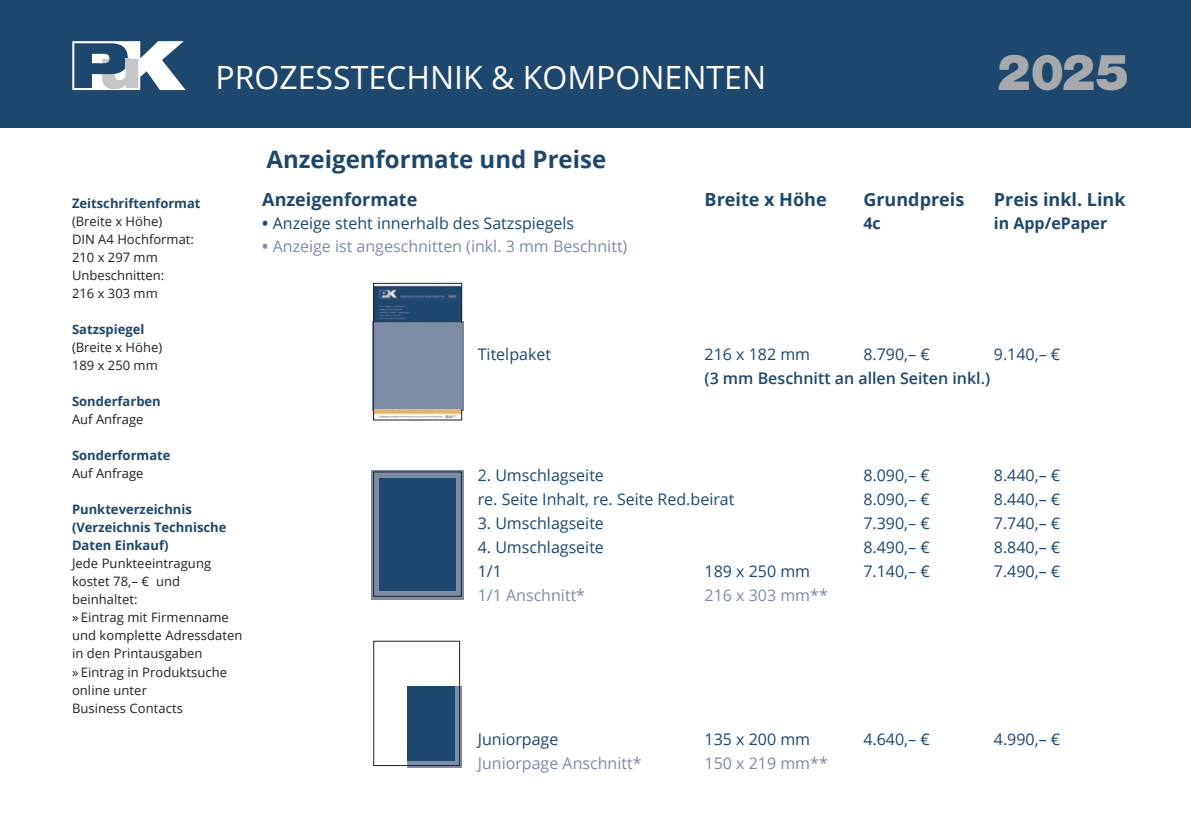
<style>
.page{position:relative;width:1191px;height:840px;background:#fff}
.page>*{position:absolute;margin:0;border:0;box-sizing:border-box;transform-origin:0 0}
.t1{font:900 50px "Helvetica Neue LT Std";color:#a8a9ad}
.t2{font:32px "Open Sans";color:#fff}
.t3{font:700 24px "Open Sans";color:#1d476d}
.t4{font:700 18px "Open Sans";color:#1d476d}
.t5{font:16px "Open Sans";color:#1d476d}
.t6{font:16px "Open Sans";color:#7e8ba5}
.t7{font:600 16px "Open Sans";color:#1d476d}
.t8{font:700 16px "Open Sans";color:#1d476d}
.t9{font:13px/18px "Open Sans";letter-spacing:.005em;color:#231f20}
.t10{font:700 13px/18px "Open Sans";color:#1d476d}
.s1{font-weight:700}
</style>
<div class="page">
<div style="left:0;top:0;width:1191px;height:128px;background:#1d476d"></div>
<svg style="left:72px;top:41px;width:114px;height:49px"></svg>
<div style="left:372px;top:321px;width:91px;height:89px;background:#76829a"></div>
<svg style="left:407px;top:685px;width:55px;height:82px"></svg>
<div style="left:407px;top:685px;width:47px;height:75px;background:#1d476d"></div>
<div style="left:373px;top:640px;width:87px;height:125px;border:1px solid #231f20"></div>
<div style="left:371px;top:469px;width:93px;height:130px;background:#7e8ba5"></div>
<div style="left:379px;top:477px;width:77px;height:113px;background:#1d476d"></div>
<div style="left:373px;top:471px;width:89px;height:125px;border:1px solid #231f20"></div>
<img style="left:375px;top:285px;width:85px;height:133px">
<div style="left:373px;top:283px;width:89px;height:137px;border:1px solid #231f20"></div>
<div style="left:374px;top:322px;width:87px;height:86px;background:#7e8ba5"></div>
<h2 class="t2" style="left:215px;top:56px;width:552px">PROZESSTECHNIK &amp; KOMPONENTEN</h2>
<h1 class="t1" style="left:997px;top:42px;width:134px">2025</h1>
<p class="t10" style="left:72px;top:194px;width:130px">Zeitschriftenformat</p>
<p class="t9" style="left:72px;top:212px;width:123px">(Breite x Höhe)<br>DIN A4 Hochformat:<br>210 x 297 mm<br>Unbeschnitten:<br>216 x 303 mm</p>
<p class="t10" style="left:72px;top:320px;width:74px">Satzspiegel</p>
<p class="t9" style="left:72px;top:338px;width:92px">(Breite x Höhe)<br>189 x 250 mm</p>
<p class="t10" style="left:72px;top:392px;width:90px">Sonderfarben</p>
<p class="t9" style="left:72px;top:410px;width:73px">Auf Anfrage</p>
<p class="t10" style="left:72px;top:446px;width:100px">Sonderformate</p>
<p class="t9" style="left:72px;top:464px;width:73px">Auf Anfrage</p>
<p class="t10" style="left:72px;top:500px;width:156px">Punkteverzeichnis (Verzeichnis Technische<br>Daten Einkauf)</p>
<p class="t9" style="left:72px;top:554px;width:172px">Jede Punkteeintragung kostet 78,– € und beinhaltet:<br>» Eintrag mit Firmenname und komplette Adressdaten in den Printausgaben<br>» Eintrag in Produktsuche online unter<br>Business Contacts</p>
<h3 class="t3" style="left:266px;top:142px;width:341px">Anzeigenformate und Preise</h3>
<p class="t4" style="left:262px;top:187px;width:157px">Anzeigenformate</p>
<p class="t4" style="left:704px;top:187px;width:123px">Breite x Höhe</p>
<p class="t4" style="left:863px;top:187px;width:102px">Grundpreis</p>
<p class="t4" style="left:993px;top:187px;width:133px">Preis inkl. Link</p>
<p class="t5" style="left:262px;top:212px;width:313px"><span class="s1">•</span> Anzeige steht innerhalb des Satzspiegels</p>
<p class="t8" style="left:863px;top:212px;width:19px">4c</p>
<p class="t8" style="left:993px;top:212px;width:115px">in App/ePaper</p>
<p class="t6" style="left:262px;top:235px;width:367px"><span class="s1">•</span> Anzeige ist angeschnitten (inkl. 3 mm Beschnitt)</p>
<p class="t5" style="left:478px;top:343px;width:75px">Titelpaket</p>
<p class="t5" style="left:704px;top:343px;width:107px">216 x 182 mm</p>
<p class="t5" style="left:863px;top:343px;width:68px">8.790,– €</p>
<p class="t5" style="left:993px;top:343px;width:68px">9.140,– €</p>
<p class="t7" style="left:704px;top:367px;width:287px">(3 mm Beschnitt an allen Seiten inkl.)</p>
<p class="t5" style="left:478px;top:463px;width:128px">2. Umschlagseite</p>
<p class="t5" style="left:863px;top:463px;width:68px">8.090,– €</p>
<p class="t5" style="left:993px;top:463px;width:68px">8.440,– €</p>
<p class="t5" style="left:478px;top:487px;width:258px">re. Seite Inhalt, re. Seite Red.beirat</p>
<p class="t5" style="left:863px;top:487px;width:68px">8.090,– €</p>
<p class="t5" style="left:993px;top:487px;width:68px">8.440,– €</p>
<p class="t5" style="left:478px;top:511px;width:128px">3. Umschlagseite</p>
<p class="t5" style="left:863px;top:511px;width:68px">7.390,– €</p>
<p class="t5" style="left:993px;top:511px;width:68px">7.740,– €</p>
<p class="t5" style="left:478px;top:535px;width:128px">4. Umschlagseite</p>
<p class="t5" style="left:863px;top:535px;width:68px">8.490,– €</p>
<p class="t5" style="left:993px;top:535px;width:68px">8.840,– €</p>
<p class="t5" style="left:478px;top:559px;width:26px">1/1</p>
<p class="t5" style="left:704px;top:559px;width:107px">189 x 250 mm</p>
<p class="t5" style="left:863px;top:559px;width:68px">7.140,– €</p>
<p class="t5" style="left:993px;top:559px;width:68px">7.490,– €</p>
<p class="t6" style="left:478px;top:583px;width:109px">1/1 Anschnitt*</p>
<p class="t6" style="left:704px;top:583px;width:125px">216 x 303 mm**</p>
<p class="t5" style="left:478px;top:727px;width:82px">Juniorpage</p>
<p class="t5" style="left:704px;top:727px;width:107px">135 x 200 mm</p>
<p class="t5" style="left:863px;top:727px;width:68px">4.640,– €</p>
<p class="t5" style="left:993px;top:727px;width:68px">4.990,– €</p>
<p class="t6" style="left:478px;top:751px;width:165px">Juniorpage Anschnitt*</p>
<p class="t6" style="left:704px;top:751px;width:125px">150 x 219 mm**</p>
</div>
